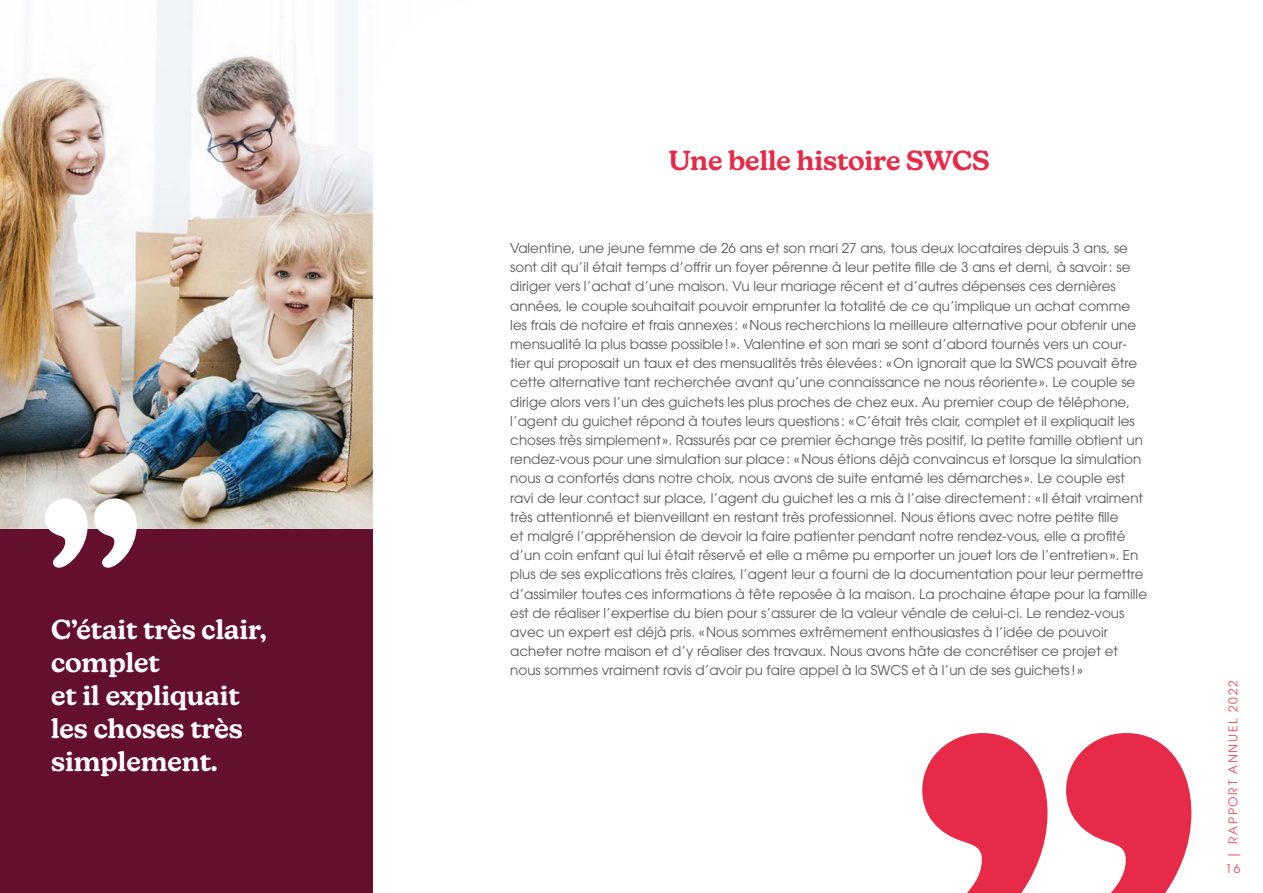
<style>
.page{position:relative;width:1263px;height:893px;background:#fff}
.page>*{position:absolute;margin:0;border:0;box-sizing:border-box;transform-origin:0 0}
.t1{font:600 27px/33px "New Kansas";color:#fff}
.t2{font:600 27px "New Kansas";color:#e62a48}
.t3{font:13.5px/19.2px "ITC Avant Garde Pro";color:#575756}
.t4{font:12px "ITC Avant Garde Pro";letter-spacing:.14em;color:#e94756}
</style>
<div class="page">
<img style="left:0;top:0;width:373px;height:553px">
<div style="left:0;top:530px;width:372px;height:363px;background:#650f2f"></div>
<svg style="left:922px;top:733px;width:269px;height:160px"></svg>
<svg style="left:45px;top:498px;width:92px;height:70px"></svg>
<h1 class="t1" style="left:51px;top:612px;width:217px">C’était très clair, complet<br>et il expliquait les choses très simplement.</h1>
<h1 class="t2" style="left:669px;top:144px;width:322px">Une belle histoire SWCS</h1>
<p class="t3" style="left:510px;top:238px;width:638px">Valentine, une jeune femme de 26 ans et son mari 27 ans, tous deux locataires depuis 3 ans, se sont dit qu’il était temps d’offrir un foyer pérenne à leur petite fille de 3 ans et demi, à savoir: se diriger vers l’achat d’une maison. Vu leur mariage récent et d’autres dépenses ces dernières années, le couple souhaitait pouvoir emprunter la totalité de ce qu’implique un achat comme les frais de notaire et frais annexes: «Nous recherchions la meilleure alternative pour obtenir une mensualité la plus basse possible! ». Valentine et son mari se sont d’abord tournés vers un cour&shy;tier qui proposait un taux et des mensualités très élevées: «On ignorait que la SWCS pouvait être cette alternative tant recherchée avant qu’une connaissance ne nous réoriente». Le couple se dirige alors vers l’un des guichets les plus proches de chez eux. Au premier coup de téléphone, l’agent du guichet répond à toutes leurs questions: «C’était très clair, complet et il expliquait les choses très simplement ». Rassurés par ce premier échange très positif, la petite famille obtient un rendez-vous pour une simulation sur place: «Nous étions déjà convaincus et lorsque la simulation nous a confortés dans notre choix, nous avons de suite entamé les démarches ». Le couple est ravi de leur contact sur place, l’agent du guichet les a mis à l’aise directement: « Il était vraiment très attentionné et bienveillant en restant très professionnel. Nous étions avec notre petite fille<br>et malgré l’appréhension de devoir la faire patienter pendant notre rendez-vous, elle a profité d’un coin enfant qui lui était réservé et elle a même pu emporter un jouet lors de l’entretien». En plus de ses explications très claires, l’agent leur a fourni de la documentation pour leur permettre d’assimiler toutes ces informations à tête reposée à la maison. La prochaine étape pour la famille est de réaliser l’expertise du bien pour s’assurer de la valeur vénale de celui-ci. Le rendez-vous avec un expert est déjà pris. «Nous sommes extrêmement enthousiastes à l’idée de pouvoir acheter notre maison et d’y réaliser des travaux. Nous avons hâte de concrétiser ce projet et nous sommes vraiment ravis d’avoir pu faire appel à la SWCS et à l’un de ses guichets! »</p>
<p class="t4" style="left:1225px;top:859px;width:180px;rotate:-90deg">| RAPPORT ANNUEL 2022</p>
<p class="t4" style="left:1225px;top:861px;width:16px">16</p>
</div>
